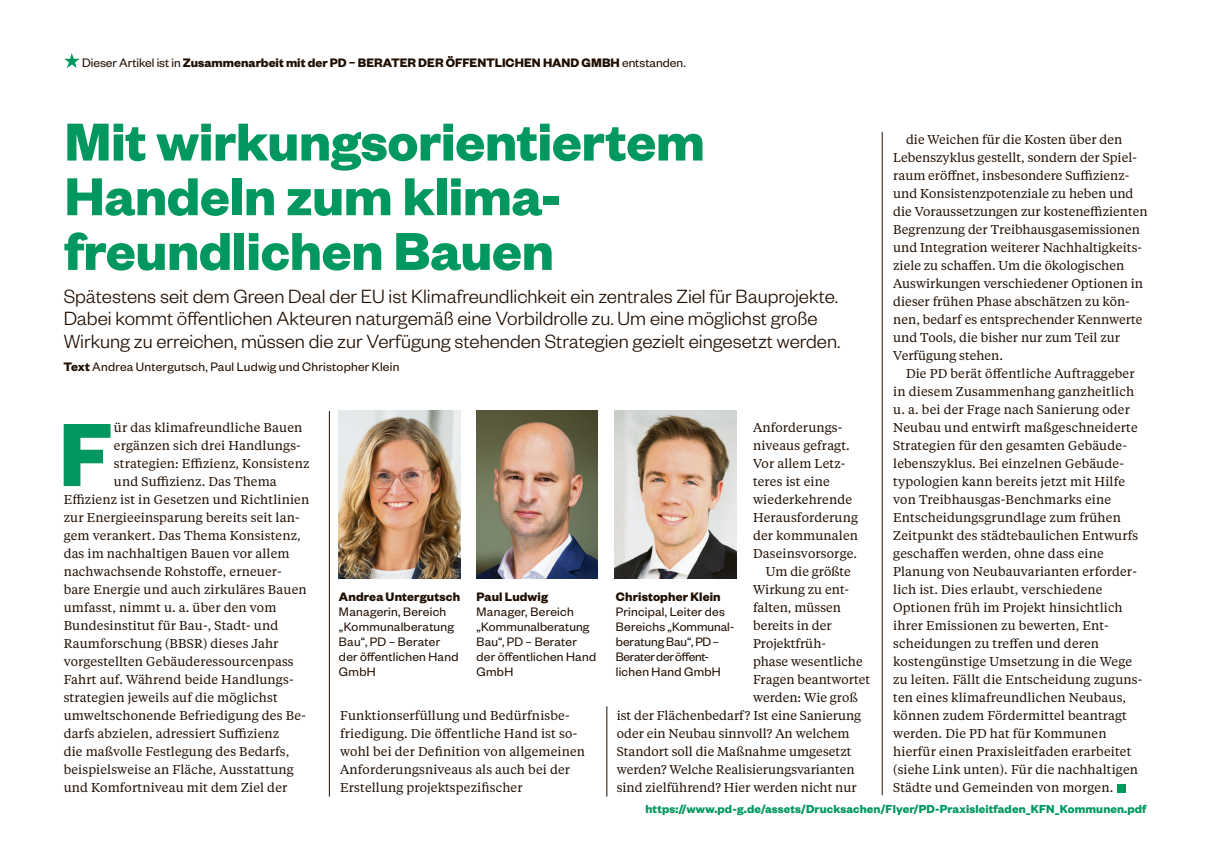
<style>
.page{position:relative;width:1212px;height:859px;background:#fff}
.page>*{position:absolute;margin:0;border:0;box-sizing:border-box;transform-origin:0 0}
.t1{font:700 98.4px "Founders Grotesk";color:#00985e}
.t2{font:700 58.5px/54.6px "Founders Grotesk";letter-spacing:-.005em;color:#00985e}
.t3{font:300 21px/22.5px "Founders Grotesk";color:#200e00}
.t4{font:13.5px/15px "Founders Grotesk";letter-spacing:.02em;color:#200e00}
.t5{font:700 13.5px "Founders Grotesk";letter-spacing:.005em;color:#200e00}
.t6{font:12.75px/18px "Tiempos Text";letter-spacing:.01em;color:#200e00}
.t7{font:700 12.75px "Founders Grotesk";letter-spacing:.01em;color:#00985e}
.s1{font-weight:400}
.s2{font-weight:700}
</style>
<div class="page">
<div style="left:1118px;top:784px;width:8px;height:8px;background:#00985e"></div>
<hr style="left:882px;top:132px;width:1px;height:663px;background:#200e00">
<hr style="left:329px;top:411px;width:1px;height:386px;background:#200e00">
<svg style="left:64px;top:53px;width:16px;height:15px"></svg>
<img style="left:339px;top:411px;width:121px;height:167px">
<img style="left:477px;top:411px;width:121px;height:167px">
<img style="left:615px;top:411px;width:121px;height:167px">
<hr style="left:607px;top:706px;width:1px;height:91px;background:#200e00">
<p class="t5" style="left:82px;top:54px;width:605px"><span class="s1">Dieser Artikel ist in</span> Zusammenarbeit mit der PD – BERATER DER ÖFFENTLICHEN HAND GMBH <span class="s1">entstanden.</span></p>
<h2 class="t2" style="left:65px;top:112px;width:642px">Mit wirkungsorientiertem<br>Handeln zum klima&shy;freundlichen Bauen</h2>
<p class="t3" style="left:64px;top:284px;width:778px">Spätestens seit dem Green Deal der EU ist Klimafreundlichkeit ein zentrales Ziel für Bauprojekte.<br>Dabei kommt öffentlichen Akteuren naturgemäß eine Vorbildrolle zu. Um eine möglichst große<br>Wirkung zu erreichen, müssen die zur Verfügung stehenden Strategien gezielt eingesetzt werden.</p>
<p class="t4" style="left:63px;top:358px;width:337px"><span class="s2">Text</span> Andrea Untergutsch, Paul Ludwig und Christopher Klein</p>
<h1 class="t1" style="left:59px;top:392px;width:56px">F</h1>
<p class="t6" style="left:114px;top:418px;width:190px">ür das klimafreundliche Bauen</p>
<p class="t6" style="left:114px;top:436px;width:188px">ergänzen sich drei Handlungs-</p>
<p class="t6" style="left:114px;top:454px;width:197px">strategien: Effizienz, Konsistenz</p>
<p class="t6" style="left:114px;top:472px;width:164px">und Suffizienz. Das Thema</p>
<p class="t6" style="left:64px;top:490px;width:247px">Effizienz ist in Gesetzen und Richtlinien</p>
<p class="t6" style="left:64px;top:508px;width:237px">zur Energieeinsparung bereits seit lan-</p>
<p class="t6" style="left:64px;top:526px;width:239px">gem verankert. Das Thema Konsistenz,</p>
<p class="t6" style="left:64px;top:544px;width:227px">das im nachhaltigen Bauen vor allem</p>
<p class="t6" style="left:64px;top:562px;width:220px">nachwachsende Rohstoffe, erneuer-</p>
<p class="t6" style="left:64px;top:580px;width:245px">bare Energie und auch zirkuläres Bauen</p>
<p class="t6" style="left:64px;top:598px;width:214px">umfasst, nimmt u. a. über den vom</p>
<p class="t6" style="left:64px;top:616px;width:216px">Bundesinstitut für Bau-, Stadt- und</p>
<p class="t6" style="left:64px;top:634px;width:216px">Raumforschung (BBSR) dieses Jahr</p>
<p class="t6" style="left:64px;top:652px;width:231px">vorgestellten Gebäuderessourcenpass</p>
<p class="t6" style="left:64px;top:670px;width:231px">Fahrt auf. Während beide Handlungs-</p>
<p class="t6" style="left:64px;top:688px;width:216px">strategien jeweils auf die möglichst</p>
<p class="t6" style="left:64px;top:706px;width:244px">umweltschonende Befriedigung des Be-</p>
<p class="t6" style="left:64px;top:724px;width:217px">darfs abzielen, adressiert Suffizienz</p>
<p class="t6" style="left:64px;top:742px;width:227px">die maßvolle Festlegung des Bedarfs,</p>
<p class="t6" style="left:64px;top:760px;width:232px">beispielsweise an Fläche, Ausstattung</p>
<p class="t6" style="left:64px;top:778px;width:225px">und Komfortniveau mit dem Ziel der</p>
<p class="t5" style="left:339px;top:588px;width:123px">Andrea Untergutsch</p>
<p class="t4" style="left:339px;top:603px;width:121px">Managerin, Bereich „Kommunalberatung<br>Bau“, PD – Berater der öffentlichen Hand<br>GmbH</p>
<p class="t5" style="left:477px;top:588px;width:73px">Paul Ludwig</p>
<p class="t4" style="left:477px;top:603px;width:121px">Manager, Bereich „Kommunalberatung<br>Bau“, PD – Berater der öffentlichen Hand<br>GmbH</p>
<p class="t6" style="left:340px;top:706px;width:246px">Funktionserfüllung und Bedürfnisbe&shy;friedigung. Die öffentliche Hand ist so&shy;wohl bei der Definition von allgemeinen Anforderungsniveaus als auch bei der Erstellung projektspezifischer</p>
<p class="t6" style="left:753px;top:418px;width:91px">Anforderungs-</p>
<p class="t6" style="left:753px;top:436px;width:98px">niveaus gefragt.</p>
<p class="t6" style="left:753px;top:454px;width:94px">Vor allem Letz-</p>
<p class="t6" style="left:753px;top:472px;width:78px">teres ist eine</p>
<p class="t6" style="left:753px;top:490px;width:100px">wiederkehrende</p>
<p class="t6" style="left:753px;top:508px;width:106px">Herausforderung</p>
<p class="t6" style="left:753px;top:526px;width:106px">der kommunalen</p>
<p class="t6" style="left:753px;top:544px;width:106px">Daseinsvorsorge.</p>
<p class="t6" style="left:766px;top:562px;width:87px">Um die größte</p>
<p class="t6" style="left:753px;top:580px;width:98px">Wirkung zu ent-</p>
<p class="t6" style="left:753px;top:598px;width:90px">falten, müssen</p>
<p class="t6" style="left:753px;top:616px;width:80px">bereits in der</p>
<p class="t6" style="left:753px;top:634px;width:74px">Projektfrüh-</p>
<p class="t6" style="left:753px;top:652px;width:111px">phase wesentliche</p>
<p class="t6" style="left:753px;top:670px;width:119px">Fragen beantwortet</p>
<p class="t6" style="left:753px;top:688px;width:106px">werden: Wie groß</p>
<p class="t6" style="left:617px;top:706px;width:246px">ist der Flächenbedarf? Ist eine Sanierung</p>
<p class="t6" style="left:617px;top:724px;width:234px">oder ein Neubau sinnvoll? An welchem</p>
<p class="t6" style="left:617px;top:742px;width:236px">Standort soll die Maßnahme umgesetzt</p>
<p class="t6" style="left:617px;top:760px;width:239px">werden? Welche Realisierungsvarianten</p>
<p class="t6" style="left:617px;top:778px;width:241px">sind zielführend? Hier werden nicht nur</p>
<p class="t5" style="left:616px;top:588px;width:106px">Christopher Klein</p>
<p class="t4" style="left:616px;top:603px;width:120px">Principal, Leiter des<br>Bereichs „Kommunal&shy;beratung Bau“, PD –<br>Berater der öffent&shy;lichen Hand GmbH</p>
<p class="t6" style="left:893px;top:130px;width:256px;text-indent:13px">die Weichen für die Kosten über den Lebenszyklus gestellt, sondern der Spiel&shy;raum eröffnet, insbesondere Suffizienz&shy;und Konsistenzpotenziale zu heben und die Voraussetzungen zur kosteneffizienten Begrenzung der Treibhausgasemissionen und Integration weiterer Nachhaltigkeits&shy;ziele zu schaffen. Um die ökologischen Auswirkungen verschiedener Optionen in dieser frühen Phase abschätzen zu kön&shy;nen, bedarf es entsprechender Kennwerte und Tools, die bisher nur zum Teil zur Verfügung stehen.</p>
<p class="t6" style="left:893px;top:364px;width:251px;text-indent:13px">Die PD berät öffentliche Auftraggeber in diesem Zusammenhang ganzheitlich u. a. bei der Frage nach Sanierung oder Neubau und entwirft maßgeschneiderte Strategien für den gesamten Gebäude&shy;lebenszyklus. Bei einzelnen Gebäude&shy;typologien kann bereits jetzt mit Hilfe von Treibhausgas-Benchmarks eine Entscheidungsgrundlage zum frühen Zeitpunkt des städtebaulichen Entwurfs geschaffen werden, ohne dass eine Planung von Neubauvarianten erforder&shy;lich ist. Dies erlaubt, verschiedene Optionen früh im Projekt hinsichtlich ihrer Emissionen zu bewerten, Ent&shy;scheidungen zu treffen und deren kostengünstige Umsetzung in die Wege zu leiten. Fällt die Entscheidung zuguns&shy;ten eines klimafreundlichen Neubaus, können zudem Fördermittel beantragt werden. Die PD hat für Kommunen hierfür einen Praxisleitfaden erarbeitet (siehe Link unten). Für die nachhaltigen Städte und Gemeinden von morgen.</p>
<p class="t7" style="left:645px;top:801px;width:502px">https://www.pd-g.de/assets/Drucksachen/Flyer/PD-Praxisleitfaden_KFN_Kommunen.pdf</p>
</div>
